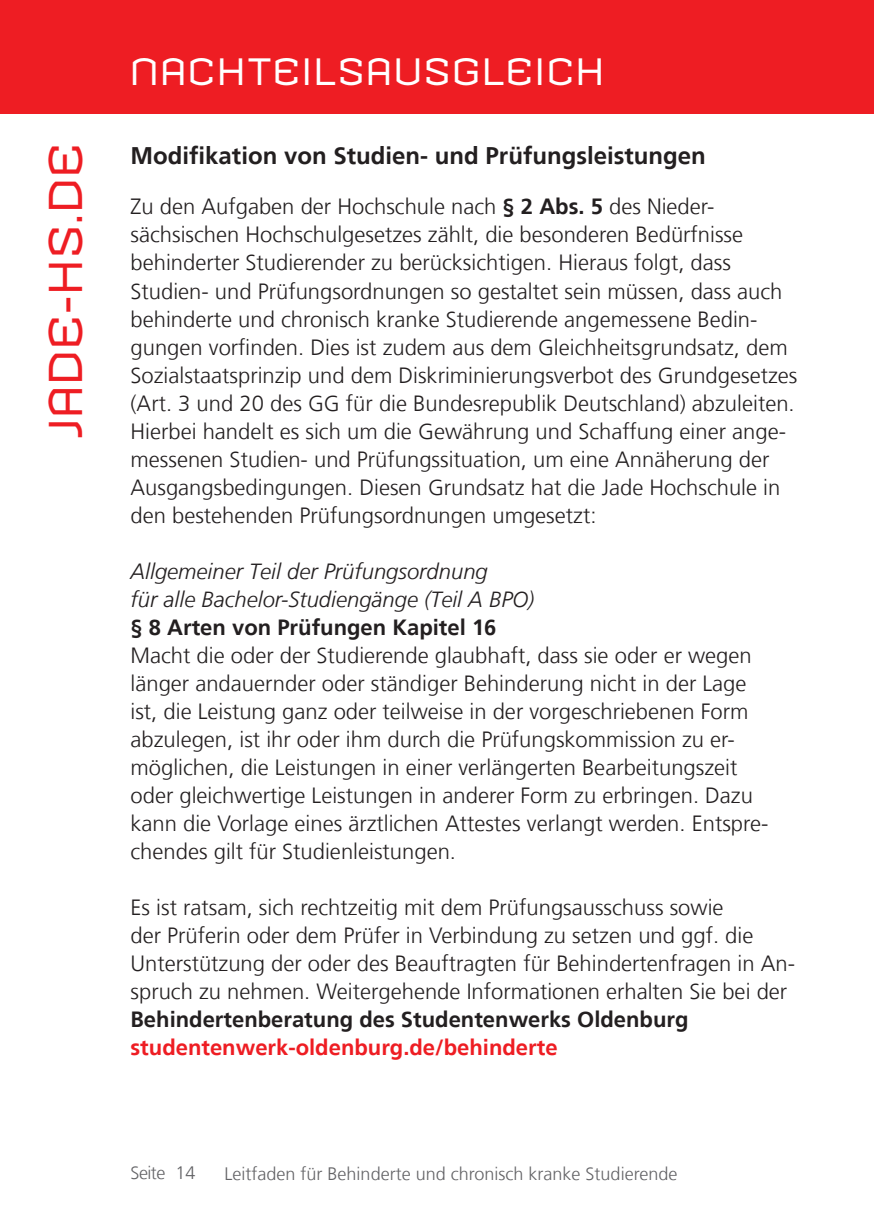
<style>
.page{position:relative;width:874px;height:1225px;background:#fff}
.page>*{position:absolute;margin:0;border:0;box-sizing:border-box;transform-origin:0 0}
.t1{font:46px "Armada";letter-spacing:-.025em;color:#ee1d23}
.t2{font:37px "Armada";color:#fff}
.t3{font:700 24px "NDS Frutiger";color:#231f20}
.t4{font:300 22px/28px "NDS Frutiger";color:#231f20}
.t5{font:700 22px "NDS Frutiger";color:#231f20}
.t6{font:italic 300 22px/28px "NDS Frutiger";color:#231f20}
.t7{font:700 22px "NDS Frutiger";color:#ee1d23}
.t8{font:300 18px "NDS Frutiger";color:#636366}
.s1{font-weight:700}
</style>
<div class="page">
<div style="left:0;top:0;width:873px;height:113px;background:#ee1d23"></div>
<h1 class="t1" style="left:38px;top:440px;width:300px;rotate:-90deg">JADE-HS.DE</h1>
<h2 class="t2" style="left:129px;top:50px;width:477px">NACHTEILSAUSGLEICH</h2>
<p class="t3" style="left:130px;top:141px;width:576px">Modifikation von Studien- und Prüfungsleistungen</p>
<p class="t4" style="left:130px;top:193px;width:668px">Zu den Aufgaben der Hochschule nach <span class="s1">§ 2 Abs. 5</span> des Nieder&shy;sächsischen Hochschulgesetzes zählt, die besonderen Bedürfnisse behinderter Studierender zu berücksichtigen. Hieraus folgt, dass Studien- und Prüfungsordnungen so gestaltet sein müssen, dass auch behinderte und chronisch kranke Studierende angemessene Bedin&shy;gungen vorfinden. Dies ist zudem aus dem Gleichheitsgrundsatz, dem Sozialstaatsprinzip und dem Diskriminierungsverbot des Grundgesetzes (Art. 3 und 20 des GG für die Bundesrepublik Deutschland) abzuleiten.<br>Hierbei handelt es sich um die Gewährung und Schaffung einer ange&shy;messenen Studien- und Prüfungssituation, um eine Annäherung der Ausgangsbedingungen. Diesen Grundsatz hat die Jade Hochschule in den bestehenden Prüfungsordnungen umgesetzt:</p>
<p class="t6" style="left:130px;top:557px;width:405px">Allgemeiner Teil der Prüfungsordnung<br>für alle Bachelor-Studiengänge (Teil A BPO)</p>
<p class="t5" style="left:130px;top:614px;width:367px">§ 8 Arten von Prüfungen Kapitel 16</p>
<p class="t4" style="left:130px;top:641px;width:639px">Macht die oder der Studierende glaubhaft, dass sie oder er wegen länger andauernder oder ständiger Behinderung nicht in der Lage ist, die Leistung ganz oder teilweise in der vorgeschriebenen Form abzulegen, ist ihr oder ihm durch die Prüfungskommission zu er&shy;möglichen, die Leistungen in einer verlängerten Bearbeitungszeit oder gleichwertige Leistungen in anderer Form zu erbringen. Dazu kann die Vorlage eines ärztlichen Attestes verlangt werden. Entspre&shy;chendes gilt für Studienleistungen.</p>
<p class="t4" style="left:130px;top:893px;width:665px">Es ist ratsam, sich rechtzeitig mit dem Prüfungsausschuss sowie<br>der Prüferin oder dem Prüfer in Verbindung zu setzen und ggf. die Unterstützung der oder des Beauftragten für Behindertenfragen in An&shy;spruch zu nehmen. Weitergehende Informationen erhalten Sie bei der</p>
<p class="t5" style="left:130px;top:1006px;width:559px">Behindertenberatung des Studentenwerks Oldenburg</p>
<p class="t7" style="left:130px;top:1034px;width:428px">studentenwerk-oldenburg.de/behinderte</p>
<p class="t8" style="left:130px;top:1162px;width:67px">Seite 14</p>
<p class="t8" style="left:224px;top:1163px;width:454px">Leitfaden für Behinderte und chronisch kranke Studierende</p>
</div>
